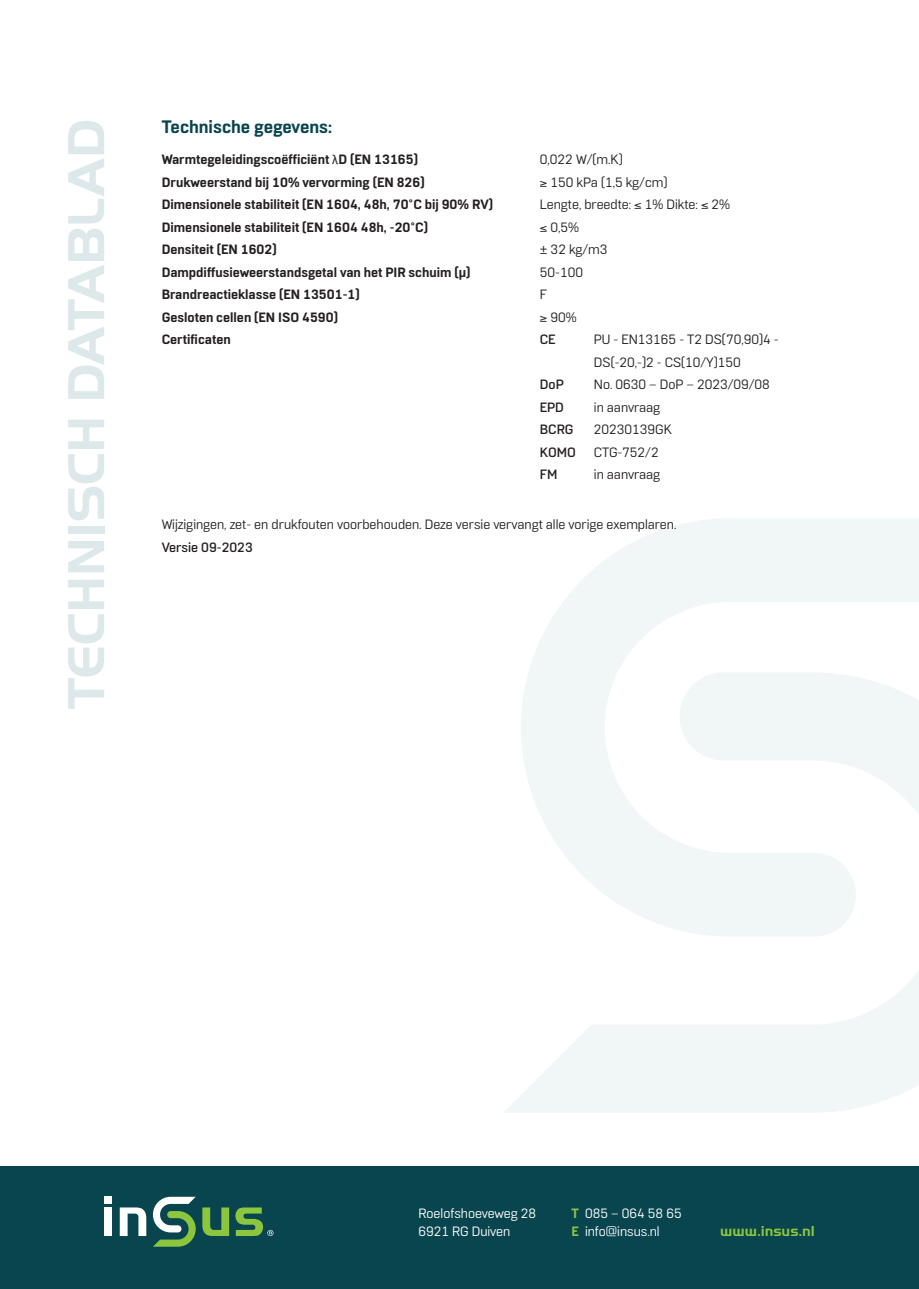
<style>
.page{position:relative;width:919px;height:1289px;background:#fff}
.page>*{position:absolute;margin:0;border:0;box-sizing:border-box;transform-origin:0 0}
.t1{font:700 54px "Handel Got D";letter-spacing:-.005em;color:#dde8ea}
.t2{font:700 18px "Normative Lt";color:#09454e}
.t3{font:700 15px "Handel Got D";color:#8bc63e}
.t4{font:700 13.5px "Normative Lt";color:#231f20}
.t5{font:13.5px/22.5px "Normative Lt";color:#231f20}
.t6{font:13.5px/18px "Normative Lt";color:#fff}
.t7{font:500 13.5px "Normative Lt";color:#231f20}
.s1{font-family:"Calibri";font-weight:400}
.s2{font-weight:700;color:#8bc63e}
</style>
<div class="page">
<svg style="left:505px;top:972px;width:413px;height:140px;fill:#f1f6f6"></svg>
<svg style="left:521px;top:518px;width:397px;height:418px;fill:#f1f6f6"></svg>
<div style="left:0;top:1166px;width:918px;height:122px;background:#09454e"></div>
<svg style="left:120px;top:1207px;width:26px;height:28px"></svg>
<svg style="left:202px;top:1207px;width:27px;height:28px"></svg>
<svg style="left:153px;top:1196px;width:43px;height:50px"></svg>
<div style="left:104px;top:1196px;width:8px;height:7px;background:#fff"></div>
<div style="left:104px;top:1207px;width:8px;height:28px;background:#fff"></div>
<svg style="left:235px;top:1207px;width:38px;height:28px"></svg>
<h1 class="t1" style="left:56px;top:709px;width:591px;rotate:-90deg">TECHNISCH DATABLAD</h1>
<h2 class="t2" style="left:162px;top:117px;width:172px">Technische gegevens:</h2>
<p class="t4" style="left:162px;top:152px;width:258px">Warmtegeleidingscoëfficiënt <span class="s1">λ</span>D (EN 13165)</p>
<p class="t5" style="left:540px;top:148px;width:84px">0,022 W/(m.K)</p>
<p class="t4" style="left:162px;top:175px;width:264px">Drukweerstand bij 10% vervorming (EN 826)</p>
<p class="t5" style="left:540px;top:171px;width:129px">≥ 150 kPa (1,5 kg/cm)</p>
<p class="t4" style="left:162px;top:197px;width:333px">Dimensionele stabiliteit (EN 1604, 48h, 70°C bij 90% RV)</p>
<p class="t5" style="left:540px;top:193px;width:192px">Lengte, breedte: ≤ 1% Dikte: ≤ 2%</p>
<p class="t4" style="left:162px;top:220px;width:268px">Dimensionele stabiliteit (EN 1604 48h, -20°C)</p>
<p class="t5" style="left:540px;top:216px;width:41px">≤ 0,5%</p>
<p class="t4" style="left:162px;top:242px;width:117px">Densiteit (EN 1602)</p>
<p class="t5" style="left:540px;top:238px;width:69px">± 32 kg/m3</p>
<p class="t4" style="left:162px;top:265px;width:310px">Dampdiffusieweerstandsgetal van het PIR schuim (µ)</p>
<p class="t5" style="left:540px;top:261px;width:45px">50-100</p>
<p class="t4" style="left:162px;top:287px;width:199px">Brandreactieklasse (EN 13501-1)</p>
<p class="t5" style="left:540px;top:283px;width:9px">F</p>
<p class="t4" style="left:162px;top:310px;width:178px">Gesloten cellen (EN ISO 4590)</p>
<p class="t5" style="left:540px;top:306px;width:38px">≥ 90%</p>
<p class="t4" style="left:162px;top:332px;width:71px">Certificaten</p>
<p class="t7" style="left:540px;top:332px;width:17px">CE</p>
<p class="t5" style="left:594px;top:328px;width:186px">PU - EN13165 - T2 DS(70,90)4 -<br>DS(-20,-)2 - CS(10/Y)150</p>
<p class="t7" style="left:540px;top:377px;width:25px">DoP</p>
<p class="t5" style="left:594px;top:373px;width:177px">No. 0630 – DoP – 2023/09/08</p>
<p class="t7" style="left:540px;top:400px;width:26px">EPD</p>
<p class="t5" style="left:594px;top:396px;width:68px">in aanvraag</p>
<p class="t7" style="left:540px;top:423px;width:35px">BCRG</p>
<p class="t5" style="left:594px;top:418px;width:79px">20230139GK</p>
<p class="t7" style="left:540px;top:445px;width:37px">KOMO</p>
<p class="t5" style="left:594px;top:441px;width:66px">CTG-752/2</p>
<p class="t7" style="left:540px;top:468px;width:19px">FM</p>
<p class="t5" style="left:594px;top:463px;width:68px">in aanvraag</p>
<p class="t5" style="left:162px;top:513px;width:516px">Wijzigingen, zet- en drukfouten voorbehouden. Deze versie vervangt alle vorige exemplaren.</p>
<p class="t7" style="left:162px;top:540px;width:93px">Versie 09-2023</p>
<p class="t6" style="left:418px;top:1204px;width:119px">Roelofshoeveweg 28<br>6921 RG Duiven</p>
<p class="t6" style="left:571px;top:1204px;width:112px"><span class="s2">T</span> 085 – 064 58 65<br><span class="s2">E</span> info@insus.nl</p>
<p class="t3" style="left:720px;top:1222px;width:96px">www.insus.nl</p>
</div>
